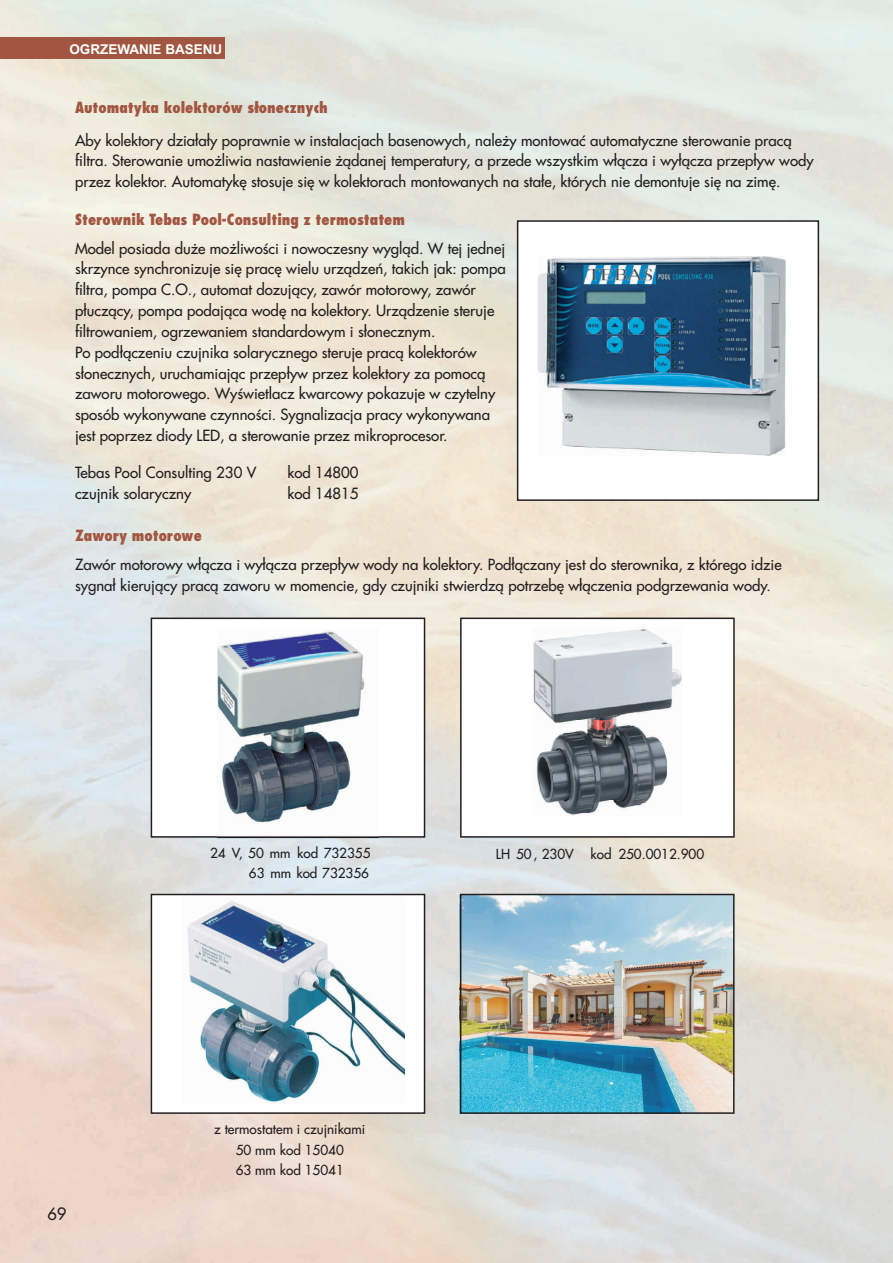
<style>
.page{position:relative;width:893px;height:1263px;background:#fff}
.page>*{position:absolute;margin:0;border:0;box-sizing:border-box;transform-origin:0 0}
.t1{font:16.5px "Fujiyama 2";color:#231f20}
.t2{font:15px/20.9px "Fujiyama 2";color:#231f20}
.t3{font:800 15px "Fujiyama";color:#a25641}
.t4{font:13.5px/20.9px "Fujiyama 2";color:#231f20;text-align:center}
.t5{font:700 13.5px "Arial";color:#fff}
</style>
<div class="page">
<img style="left:0;top:0;width:893px;height:1263px">
<svg style="left:150px;top:617px;width:276px;height:221px"></svg>
<svg style="left:150px;top:893px;width:276px;height:221px"></svg>
<svg style="left:459px;top:617px;width:276px;height:221px"></svg>
<svg style="left:516px;top:220px;width:304px;height:282px"></svg>
<img style="left:537px;top:257px;width:249px;height:199px">
<img style="left:218px;top:630px;width:161px;height:211px">
<img style="left:533px;top:627px;width:149px;height:188px">
<img style="left:184px;top:897px;width:220px;height:205px">
<img style="left:463px;top:897px;width:268px;height:214px">
<div style="left:460px;top:894px;width:274px;height:220px;border:2px solid #231f20"></div>
<div style="left:0;top:37px;width:225px;height:22px;background:#a25641"></div>
<p class="t5" style="left:69px;top:45px;width:154px">OGRZEWANIE BASENU</p>
<p class="t3" style="left:75px;top:102px;width:254px">Automatyka kolektorów słonecznych</p>
<p class="t2" style="left:75px;top:132px;width:740px">Aby kolektory działały poprawnie w instalacjach basenowych, należy montować automatyczne sterowanie pracą filtra. Sterowanie umożliwia nastawienie żądanej temperatury, a przede wszystkim włącza i wyłącza przepływ wody przez kolektor. Automatykę stosuje się w kolektorach montowanych na stałe, których nie demontuje się na zimę.</p>
<p class="t3" style="left:75px;top:213px;width:331px">Sterownik Tebas Pool-Consulting z termostatem</p>
<p class="t2" style="left:75px;top:240px;width:432px">Model posiada duże możliwości i nowoczesny wygląd. W tej jednej skrzynce synchronizuje się pracę wielu urządzeń, takich jak: pompa filtra, pompa C.O., automat dozujący, zawór motorowy, zawór płuczący, pompa podająca wodę na kolektory. Urządzenie steruje filtrowaniem, ogrzewaniem standardowym i słonecznym.<br>Po podłączeniu czujnika solarycznego steruje pracą kolektorów słonecznych, uruchamiając przepływ przez kolektory za pomocą zaworu motorowego. Wyświetlacz kwarcowy pokazuje w czytelny sposób wykonywane czynności. Sygnalizacja pracy wykonywana jest poprzez diody LED, a sterowanie przez mikroprocesor.</p>
<p class="t2" style="left:75px;top:464px;width:183px">Tebas Pool Consulting 230 V</p>
<p class="t2" style="left:287px;top:464px;width:73px">kod 14800</p>
<p class="t2" style="left:75px;top:485px;width:118px">czujnik solaryczny</p>
<p class="t2" style="left:287px;top:485px;width:73px">kod 14815</p>
<p class="t3" style="left:75px;top:530px;width:128px">Zawory motorowe</p>
<p class="t2" style="left:75px;top:556px;width:708px">Zawór motorowy włącza i wyłącza przepływ wody na kolektory. Podłączany jest do sterownika, z którego idzie sygnał kierujący pracą zaworu w momencie, gdy czujniki stwierdzą potrzebę włączenia podgrzewania wody.</p>
<p class="t4" style="left:210px;top:844px;width:162px">24 V, 50 mm kod 732355</p>
<p class="t4" style="left:496px;top:845px;width:210px">LH 50 , 230V kod 250.0012.900</p>
<p class="t4" style="left:249px;top:865px;width:122px">63 mm kod 732356</p>
<p class="t1" style="left:47px;top:1208px;width:21px">69</p>
<p class="t4" style="left:214px;top:1120px;width:153px">z termostatem i czujnikami<br>50 mm kod 15040<br>63 mm kod 15041</p>
</div>
